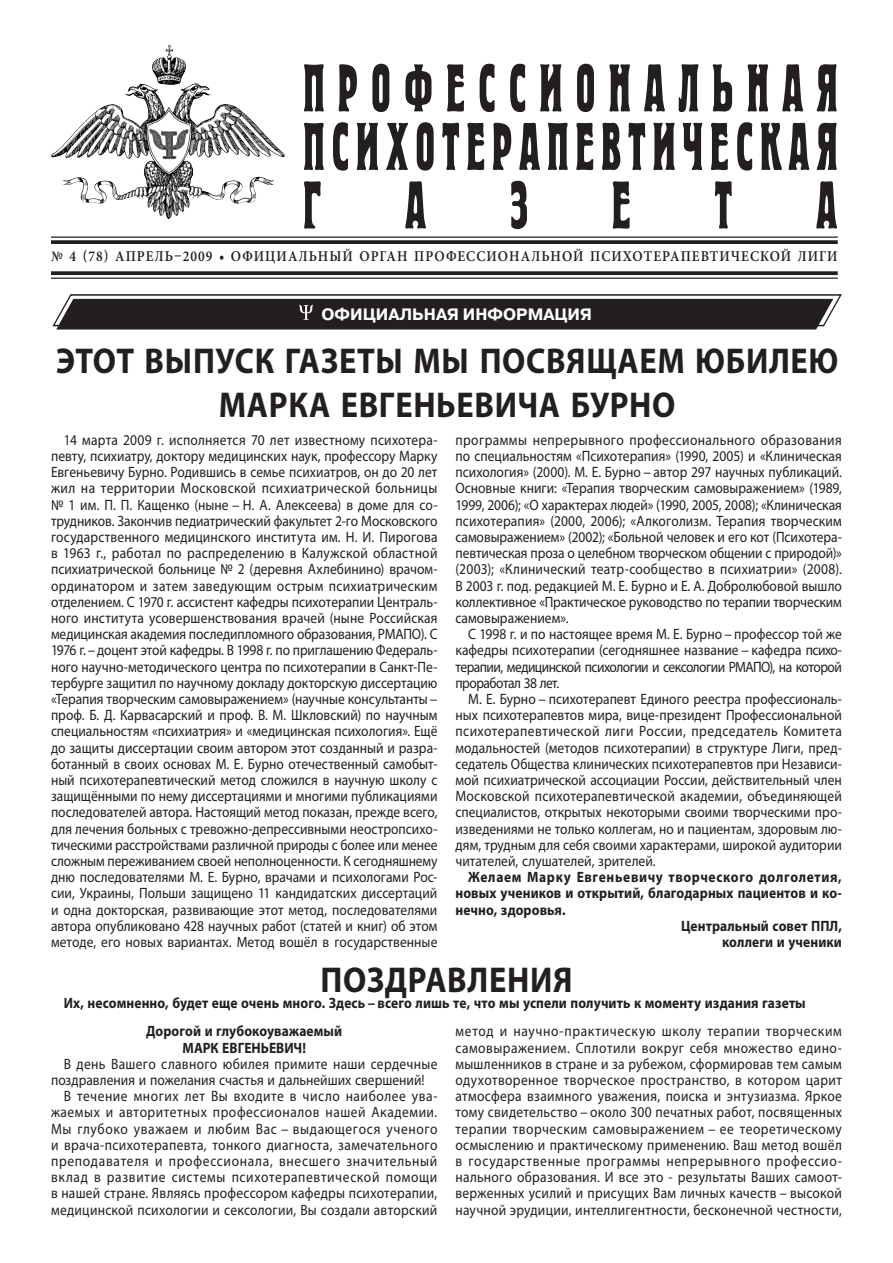
<style>
.page{position:relative;width:893px;height:1263px;background:#fff}
.page>*{position:absolute;margin:0;border:0;box-sizing:border-box;transform-origin:0 0}
.t1{font:67.5px/58.5px "Herold C";letter-spacing:.205em;color:#231f20;text-align:justify;scale:.9 1}
.t2{font:700 36px/43.2px "Myriad Pro";letter-spacing:.045em;color:#231f20;text-align:center;scale:.9 1}
.t3{font:700 36px "Myriad Pro";letter-spacing:.02em;color:#231f20;scale:.9 1}
.t4{font:700 16.5px "Pragmatica C";color:#fff}
.t5{font:15px/16.2px "Myriad Pro";letter-spacing:.02em;color:#231f20;text-align:justify;scale:.9 1}
.t6{font:700 15px/28px "Myriad Pro";letter-spacing:.01em;color:#231f20;scale:.9 1}
.t7{font:15px "Myriad Pro";letter-spacing:.05em;color:#231f20;scale:.9 1}
.t8{font:15px "Myriad Pro";letter-spacing:.04em;color:#231f20;scale:.9 1}
.t9{font:600 15px "Minion Pro";letter-spacing:.075em;color:#231f20;scale:.9 1}
.t10{font:15px "Myriad Pro";color:#231f20;scale:.9 1}
.t11{font:700 15px "Myriad Pro";letter-spacing:.05em;color:#231f20;scale:.9 1}
.t12{font:15px "Myriad Pro";letter-spacing:.045em;color:#231f20;scale:.9 1}
</style>
<div class="page">
<img style="left:113px;top:45px;width:80px;height:81px">
<hr style="left:51px;top:236px;width:787px;height:2px;background:#231f20">
<svg style="left:51px;top:240px;width:787px;height:4px;background:#302d2d"></svg>
<svg style="left:51px;top:271px;width:787px;height:4px;background:#333031"></svg>
<hr style="left:51px;top:278px;width:787px;height:1px;background:#231f20">
<svg style="left:52px;top:294px;width:790px;height:35px;background:#3f3b3c"></svg>
<h1 class="t1" style="left:303px;top:59px;width:596px">Профессиональная Психотерапевтическая Газета</h1>
<p class="t9" style="left:51px;top:247px;width:275px">№ 4 (78) АПРЕЛЬ–2009 • Официаль</p>
<p class="t9" style="left:318px;top:247px;width:237px">ный орган Профессиональ</p>
<p class="t9" style="left:551px;top:247px;width:126px">ной психотерапе</p>
<p class="t9" style="left:701px;top:247px;width:154px">втической лиги</p>
<p class="t4" style="left:322px;top:305px;width:272px">ОФИЦИАЛЬНАЯ ИНФОРМАЦИЯ</p>
<h2 class="t2" style="left:56px;top:340px;width:871px">Этот выпуск газеты мы посвящаем юбилею<br>Марка Евгеньевича Бурно</h2>
<p class="t5" style="left:51px;top:432px;width:431px;text-indent:13px">14 марта 2009 г. исполняется 70 лет известному психотера&shy;певту, психиатру, доктору медицинских наук, профессору Марку Евгеньевичу Бурно. Родившись в семье психиатров, он до 20 лет жил на территории Московской психиатрической больницы № 1 им. П. П. Кащенко (ныне – Н. А. Алексеева) в доме для со&shy;трудников. Закончив педиатрический факультет 2-го Московского государственного медицинского института им. Н. И. Пирогова в 1963 г., работал по распределению в Калужской областной психиатрической больнице № 2 (деревня Ахлебинино) врачом&shy;ординатором и затем заведующим острым психиатрическим отделением. С 1970 г. ассистент кафедры психотерапии Централь&shy;ного института усовершенствования врачей (ныне Российская медицинская академия последипломного образования, РМАПО). С 1976 г. –доцент этой кафедры. В 1998 г. по приглашению Федераль&shy;ного научно-методического центра по психотерапии в Санкт-Пе&shy;тербурге защитил по научному докладу докторскую диссертацию «Терапия творческим самовыражением» (научные консультанты – проф. Б. Д. Карвасарский и проф. В. М. Шкловский) по научным специальностям «психиатрия» и «медицинская психология». Ещё до защиты диссертации своим автором этот созданный и разра&shy;ботанный в своих основах М. Е. Бурно отечественный самобыт&shy;ный психотерапевтический метод сложился в научную школу с защищёнными по нему диссертациями и многими публикациями последователей автора. Настоящий метод показан, прежде всего, для лечения больных с тревожно-депрессивными неостропсихо&shy;тическими расстройствами различной природы с более или менее сложным переживанием своей неполноценности. К сегодняшнему дню последователями М. Е. Бурно, врачами и психологами Рос&shy;сии, Украины, Польши защищено 11 кандидатских диссертаций и одна докторская, развивающие этот метод, последователями автора опубликовано 428 научных работ (статей и книг) об этом методе, его новых вариантах. Метод вошёл в государственные</p>
<p class="t5" style="left:455px;top:432px;width:431px">программы непрерывного профессионального образования по специальностям «Психотерапия» (1990, 2005) и «Клиническая психология» (2000). М. Е. Бурно – автор 297 научных публикаций.<br>Основные книги: «Терапия творческим самовыражением» (1989, 1999, 2006); «О характерах людей» (1990, 2005, 2008); «Клиническая психотерапия» (2000, 2006); «Алкоголизм. Терапия творческим самовыражением» (2002); «Больной человек и его кот (Психотера&shy;певтическая проза о целебном творческом общении с природой)» (2003); «Клинический театр-сообщество в психиатрии» (2008).<br>В 2003 г. под. редакцией М. Е. Бурно и Е. А. Добролюбовой вышло коллективное «Практическое руководство по терапии творческим самовыражением».</p>
<p class="t5" style="left:455px;top:626px;width:431px;text-indent:13px">С 1998 г. и по настоящее время М. Е. Бурно – профессор той же кафедры психотерапии (сегодняшнее название – кафедра психо&shy;терапии, медицинской психологии и сексологии РМАПО), на которой проработал 38 лет.</p>
<p class="t5" style="left:455px;top:691px;width:431px;text-indent:13px">М. Е. Бурно – психотерапевт Единого реестра профессиональ&shy;ных психотерапевтов мира, вице-президент Профессиональной психотерапевтической лиги России, председатель Комитета модальностей (методов психотерапии) в структуре Лиги, пред&shy;седатель Общества клинических психотерапевтов при Независи&shy;мой психиатрической ассоциации России, действительный член Московской психотерапевтической академии, объединяющей специалистов, открытых некоторыми своими творческими про&shy;изведениями не только коллегам, но и пациентам, здоровым лю&shy;дям, трудным для себя своими характерами, широкой аудитории читателей, слушателей, зрителей.</p>
<p class="t11" style="left:468px;top:869px;width:417px">Желаем Марку Евгеньевичу творческого долголетия,</p>
<p class="t6" style="left:455px;top:879px;width:431px">новых учеников и открытий, благодарных пациентов и ко-</p>
<p class="t6" style="left:455px;top:896px;width:124px">нечно, здоровья.</p>
<p class="t6" style="left:681px;top:912px;width:180px">Центральный совет ППЛ,</p>
<p class="t6" style="left:722px;top:928px;width:135px">коллеги и ученики</p>
<h2 class="t3" style="left:321px;top:960px;width:231px">ПОЗДРАВЛЕНИЯ</h2>
<p class="t6" style="left:146px;top:989px;width:734px;text-indent:-82px">Их, несомненно, будет еще очень много. Здесь – всего лишь те, что мы успели получить к моменту издания газеты<br>Дорогой и глубокоуважаемый</p>
<p class="t6" style="left:182px;top:1034px;width:23px">МАРК</p>
<p class="t6" style="left:222px;top:1034px;width:94px">ЕВГЕНЬЕВИЧ!</p>
<p class="t5" style="left:64px;top:1056px;width:417px">В день Вашего славного юбилея примите наши сердечные</p>
<p class="t10" style="left:51px;top:1072px;width:417px">поздравления и пожелания счастья и дальнейших свершений!</p>
<p class="t8" style="left:64px;top:1088px;width:417px">В течение многих лет Вы входите в число наиболее ува-</p>
<p class="t8" style="left:51px;top:1104px;width:431px">жаемых и авторитетных профессионалов нашей Академии.</p>
<p class="t12" style="left:51px;top:1120px;width:431px">Мы глубоко уважаем и любим Вас – выдающегося ученого</p>
<p class="t5" style="left:51px;top:1137px;width:431px">и врача-психотерапевта, тонкого диагноста, замечательного</p>
<p class="t7" style="left:51px;top:1153px;width:431px">преподавателя и профессионала, внесшего значительный</p>
<p class="t7" style="left:51px;top:1169px;width:431px">вклад в развитие системы психотерапевтической помощи</p>
<p class="t5" style="left:51px;top:1185px;width:431px">в нашей стране. Являясь профессором кафедры психотерапии,</p>
<p class="t5" style="left:51px;top:1202px;width:431px">медицинской психологии и сексологии, Вы создали авторский</p>
<p class="t5" style="left:455px;top:1023px;width:431px">метод и научно-практическую школу терапии творческим самовыражением. Сплотили вокруг себя множество едино&shy;мышленников в стране и за рубежом, сформировав тем самым одухотворенное творческое пространство, в котором царит атмосфера взаимного уважения, поиска и энтузиазма. Яркое тому свидетельство – около 300 печатных работ, посвященных терапии творческим самовыражением – ее теоретическому осмыслению и практическому применению. Ваш метод вошёл в государственные программы непрерывного профессио&shy;нального образования. И все это - результаты Ваших самоот&shy;верженных усилий и присущих Вам личных качеств – высокой научной эрудиции, интеллигентности, бесконечной честности,</p>
</div>
